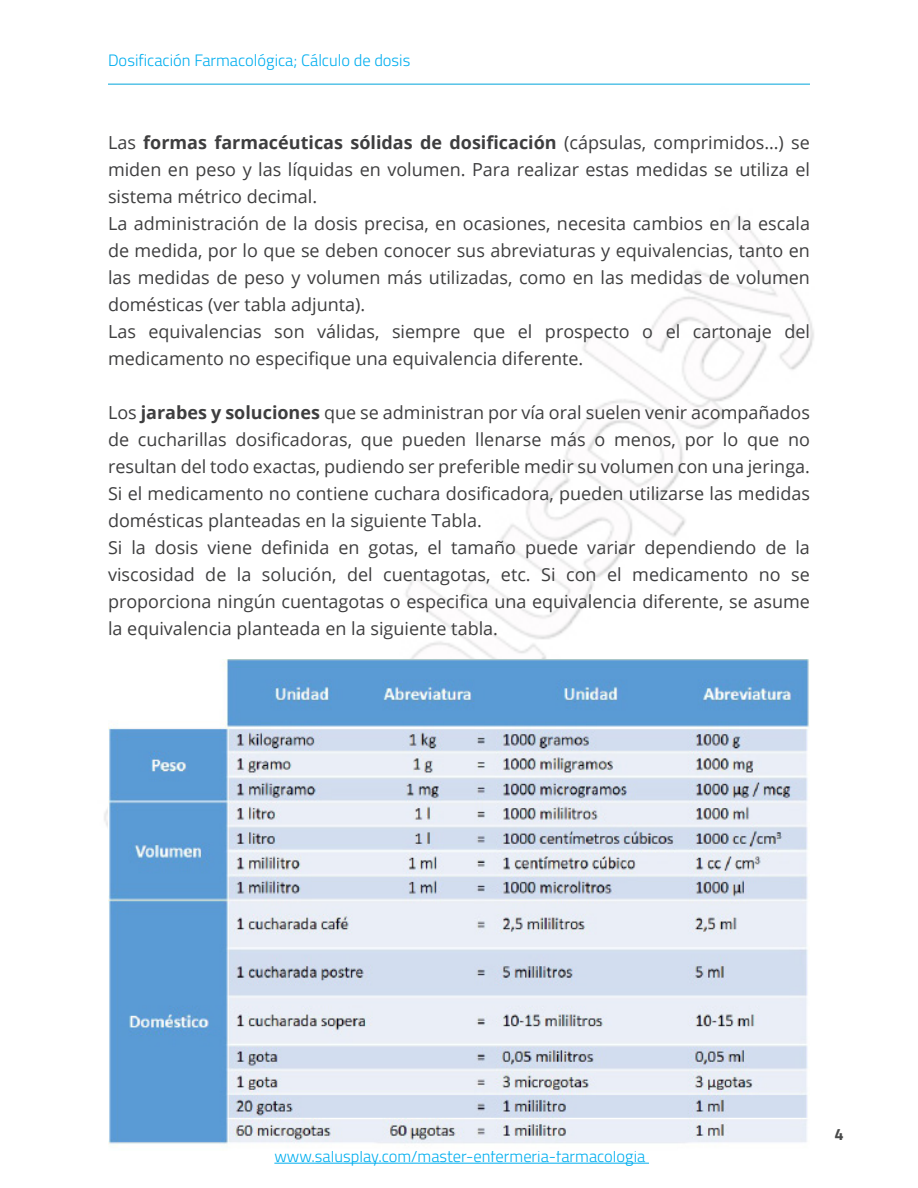
<style>
.page{position:relative;width:918px;height:1188px;background:#fff}
.page>*{position:absolute;margin:0;border:0;box-sizing:border-box;transform-origin:0 0}
.t1{font:18px/27px "Open Sans";color:#3e3e3f;text-align:justify}
.t2{font:300 16.5px "Titillium Web";color:#00aeef}
.t3{font:700 16.5px "Titillium Web";color:#4a4b4b}
.s1{font-weight:700}
</style>
<div class="page">
<img style="left:104px;top:214px;width:710px;height:613px">
<hr style="left:108px;top:84px;width:702px;height:1px;background:#00a5db">
<hr style="left:274px;top:1163px;width:375px;height:1px;background:#00aeef">
<img style="left:108px;top:659px;width:702px;height:487px">
<p class="t2" style="left:108px;top:48px;width:304px">Dosificación Farmacológica; Cálculo de dosis</p>
<p class="t1" style="left:108px;top:128px;width:704px">Las <span class="s1">formas farmacéuticas sólidas de dosificación</span> (cápsulas, comprimidos…) se miden en peso y las líquidas en volumen. Para realizar estas medidas se utiliza el sistema métrico decimal.</p>
<p class="t1" style="left:108px;top:209px;width:704px">La administración de la dosis precisa, en ocasiones, necesita cambios en la escala de medida, por lo que se deben conocer sus abreviaturas y equivalencias, tanto en las medidas de peso y volumen más utilizadas, como en las medidas de volumen domésticas (ver tabla adjunta).</p>
<p class="t1" style="left:108px;top:317px;width:704px">Las equivalencias son válidas, siempre que el prospecto o el cartonaje del medicamento no especifique una equivalencia diferente.</p>
<p class="t1" style="left:108px;top:398px;width:704px">Los <span class="s1">jarabes y soluciones</span> que se administran por vía oral suelen venir acompañados de cucharillas dosificadoras, que pueden llenarse más o menos, por lo que no resultan del todo exactas, pudiendo ser preferible medir su volumen con una jeringa.<br>Si el medicamento no contiene cuchara dosificadora, pueden utilizarse las medidas domésticas planteadas en la siguiente Tabla.</p>
<p class="t1" style="left:108px;top:533px;width:704px">Si la dosis viene definida en gotas, el tamaño puede variar dependiendo de la viscosidad de la solución, del cuentagotas, etc. Si con el medicamento no se proporciona ningún cuentagotas o especifica una equivalencia diferente, se asume la equivalencia planteada en la siguiente tabla.</p>
<p class="t2" style="left:274px;top:1144px;width:373px">www.salusplay.com/master-enfermeria-farmacologia</p>
<p class="t3" style="left:835px;top:1121px;width:11px">4</p>
</div>
